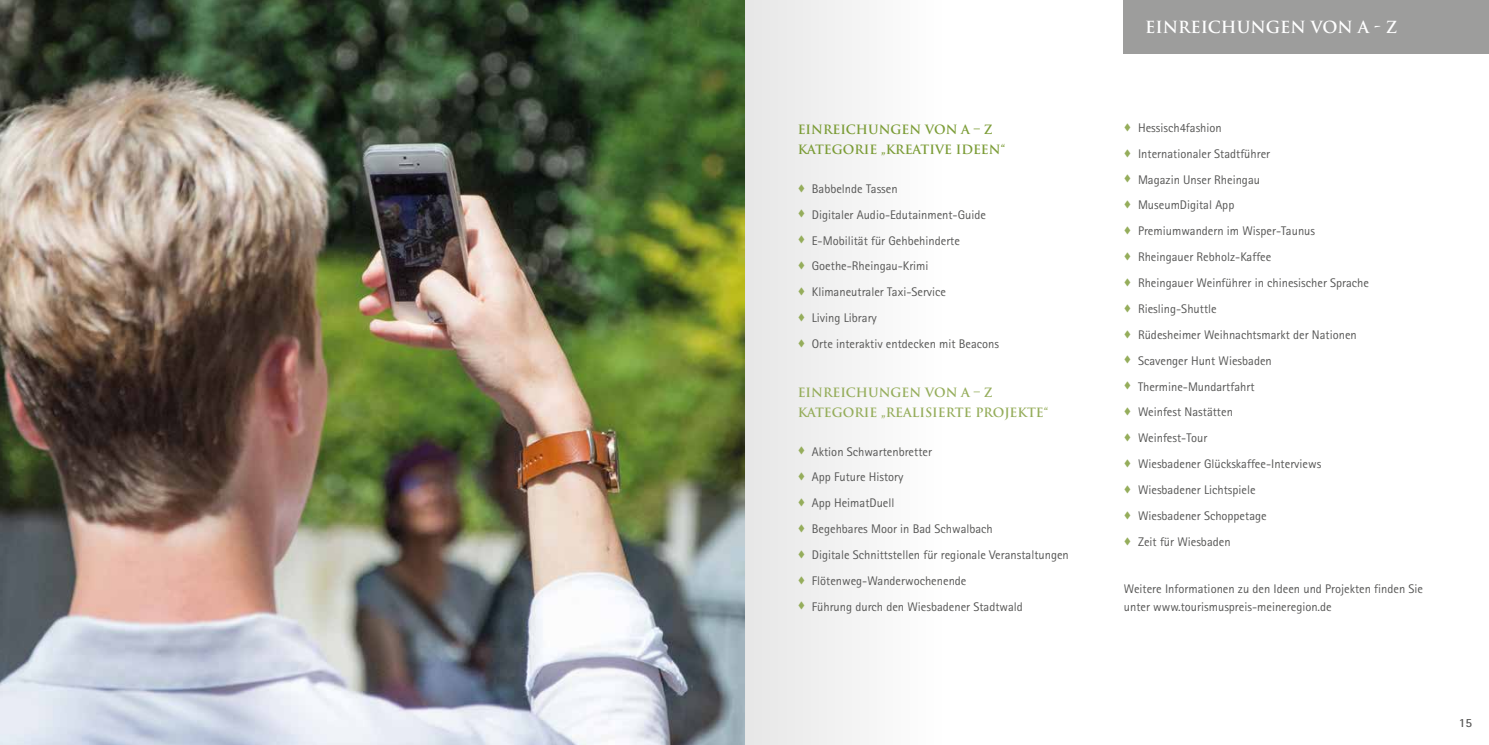
<style>
.page{position:relative;width:1489px;height:745px;background:#fff}
.page>*{position:absolute;margin:0;border:0;box-sizing:border-box;transform-origin:0 0}
.t1{font:700 16.25px "Trajan";color:#fff}
.t2{font:12.5px/18.4px "Rotis Sans Serif";color:#575756}
.t3{font:700 12.5px/20px "Trajan";color:#95ad5b}
.t4{font:700 12.5px/20px "Trajan";color:#7b9c36}
.t5{font:700 12.5px "Rotis Sans Serif";color:#575756}
.s1{color:#95ad5b}
</style>
<div class="page">
<div style="left:744px;top:0;width:204px;height:744px;background:#f3f3f3"></div>
<div style="left:1123px;top:0;width:365px;height:53px;background:#9d9d9c"></div>
<img style="left:0;top:0;width:744px;height:744px">
<p class="t4" style="left:797px;top:119px;width:209px">EINREICHUNGEN VON A – Z<br>KATEGORIE „KREATIVE IDEEN“</p>
<p class="t2" style="left:797px;top:179px;width:102px"><span class="s1">▼</span> Babbelnde Tassen</p>
<p class="t2" style="left:797px;top:205px;width:190px"><span class="s1">▼</span> Digitaler Audio-Edutainment-Guide</p>
<p class="t2" style="left:797px;top:231px;width:164px"><span class="s1">▼</span> E-Mobilität für Gehbehinderte</p>
<p class="t2" style="left:797px;top:257px;width:132px"><span class="s1">▼</span> Goethe-Rheingau-Krimi</p>
<p class="t2" style="left:797px;top:282px;width:150px"><span class="s1">▼</span> Klimaneutraler Taxi-Service</p>
<p class="t2" style="left:797px;top:308px;width:81px"><span class="s1">▼</span> Living Library</p>
<p class="t2" style="left:797px;top:334px;width:203px"><span class="s1">▼</span> Orte interaktiv entdecken mit Beacons</p>
<p class="t3" style="left:797px;top:382px;width:252px">EINREICHUNGEN VON A – Z<br>KATEGORIE „REALISIERTE PROJEKTE“</p>
<p class="t2" style="left:797px;top:441px;width:136px"><span class="s1">▼</span> Aktion Schwartenbretter</p>
<p class="t2" style="left:797px;top:467px;width:107px"><span class="s1">▼</span> App Future History</p>
<p class="t2" style="left:797px;top:493px;width:98px"><span class="s1">▼</span> App HeimatDuell</p>
<p class="t2" style="left:797px;top:519px;width:197px"><span class="s1">▼</span> Begehbares Moor in Bad Schwalbach</p>
<p class="t2" style="left:797px;top:545px;width:273px"><span class="s1">▼</span> Digitale Schnittstellen für regionale Veranstaltungen</p>
<p class="t2" style="left:797px;top:571px;width:170px"><span class="s1">▼</span> Flötenweg-Wanderwochenende</p>
<p class="t2" style="left:797px;top:596px;width:227px"><span class="s1">▼</span> Führung durch den Wiesbadener Stadtwald</p>
<h1 class="t1" style="left:1144px;top:17px;width:254px">EINREICHUNGEN VON A - Z</h1>
<p class="t2" style="left:1123px;top:118px;width:99px"><span class="s1">▼</span> Hessisch4fashion</p>
<p class="t2" style="left:1123px;top:144px;width:148px"><span class="s1">▼</span> Internationaler Stadtführer</p>
<p class="t2" style="left:1123px;top:170px;width:138px"><span class="s1">▼</span> Magazin Unser Rheingau</p>
<p class="t2" style="left:1123px;top:196px;width:112px"><span class="s1">▼</span> MuseumDigital App</p>
<p class="t2" style="left:1123px;top:222px;width:193px"><span class="s1">▼</span> Premiumwandern im Wisper-Taunus</p>
<p class="t2" style="left:1123px;top:247px;width:149px"><span class="s1">▼</span> Rheingauer Rebholz-Kaffee</p>
<p class="t2" style="left:1123px;top:273px;width:247px"><span class="s1">▼</span> Rheingauer Weinführer in chinesischer Sprache</p>
<p class="t2" style="left:1123px;top:299px;width:94px"><span class="s1">▼</span> Riesling-Shuttle</p>
<p class="t2" style="left:1123px;top:325px;width:234px"><span class="s1">▼</span> Rüdesheimer Weihnachtsmarkt der Nationen</p>
<p class="t2" style="left:1123px;top:351px;width:149px"><span class="s1">▼</span> Scavenger Hunt Wiesbaden</p>
<p class="t2" style="left:1123px;top:377px;width:132px"><span class="s1">▼</span> Thermine-Mundartfahrt</p>
<p class="t2" style="left:1123px;top:402px;width:111px"><span class="s1">▼</span> Weinfest Nastätten</p>
<p class="t2" style="left:1123px;top:428px;width:85px"><span class="s1">▼</span> Weinfest-Tour</p>
<p class="t2" style="left:1123px;top:454px;width:199px"><span class="s1">▼</span> Wiesbadener Glückskaffee-Interviews</p>
<p class="t2" style="left:1123px;top:480px;width:133px"><span class="s1">▼</span> Wiesbadener Lichtspiele</p>
<p class="t2" style="left:1123px;top:506px;width:144px"><span class="s1">▼</span> Wiesbadener Schoppetage</p>
<p class="t2" style="left:1123px;top:532px;width:108px"><span class="s1">▼</span> Zeit für Wiesbaden</p>
<p class="t2" style="left:1123px;top:578px;width:301px">Weitere Informationen zu den Ideen und Projekten finden Sie unter www.tourismuspreis-meineregion.de</p>
<p class="t5" style="left:1458px;top:714px;width:15px">15</p>
</div>
